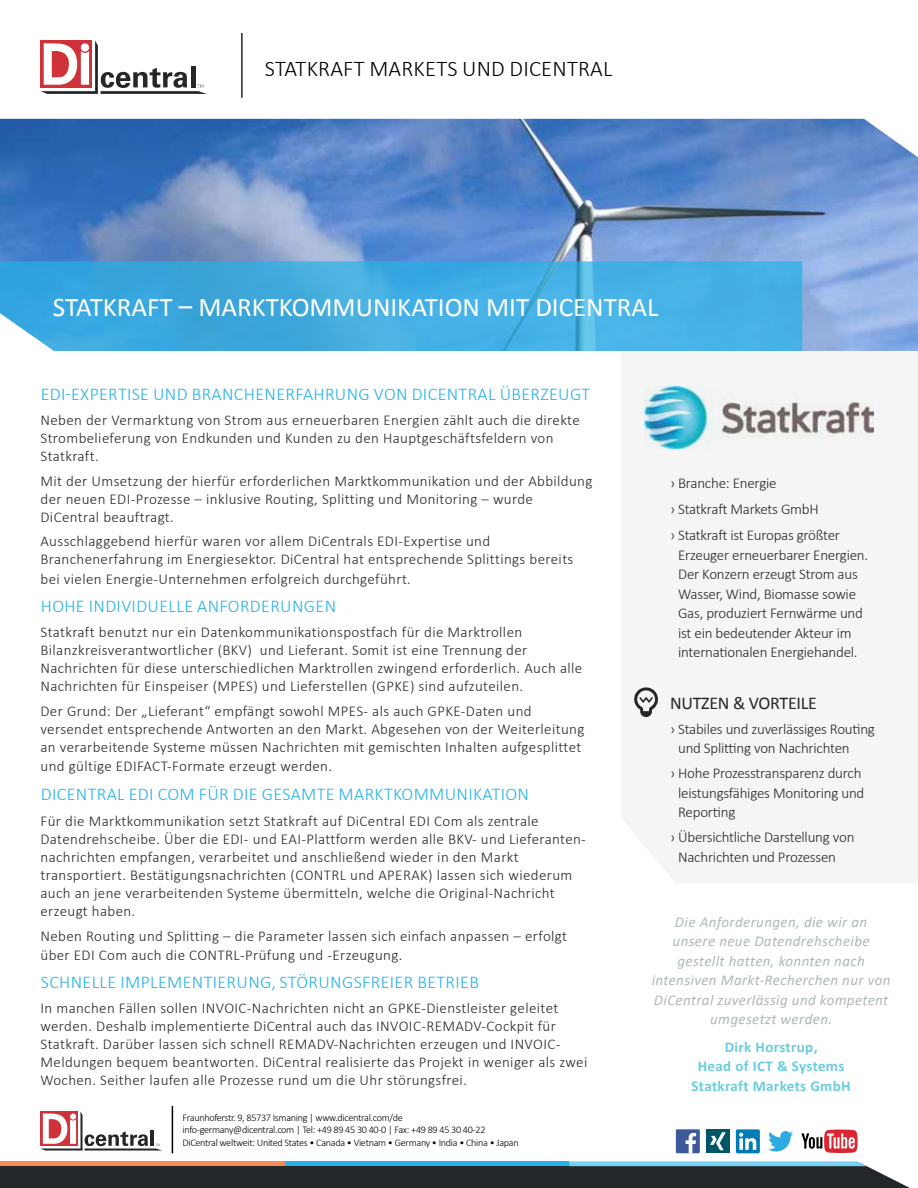
<style>
.page{position:relative;width:918px;height:1188px;background:#fff}
.page>*{position:absolute;margin:0;border:0;box-sizing:border-box;transform-origin:0 0}
.t1{font:27px "Calibri";color:#fff}
.t2{font:300 22.5px "Calibri";letter-spacing:.01em;color:#000}
.t3{font:300 18px "Calibri";letter-spacing:.02em;color:#26b1e6}
.t4{font:18px "Calibri";letter-spacing:-.015em;color:#24272a}
.t5{font:300 15px/18px "Calibri";letter-spacing:.025em;color:#24272a}
.t6{font:300 15px/19.5px "Calibri";letter-spacing:-.015em;color:#24272a}
.t7{font:italic 15px/19.5px "Calibri";letter-spacing:.025em;color:#afb8ba;text-align:center}
.t8{font:700 15px/19.5px "Calibri";letter-spacing:.025em;color:#6acce0;text-align:center}
.t9{font:300 10.2px/12.3px "Calibri";letter-spacing:-.03em;color:#000}
</style>
<div class="page">
<div style="left:621px;top:320px;width:297px;height:180px;background:#f5f5f5"></div>
<hr style="left:241px;top:33px;width:2px;height:65px;background:#24272a">
<img style="left:0;top:119px;width:918px;height:232px">
<svg style="left:41px;top:40px;width:166px;height:54px"></svg>
<svg style="left:0;top:261px;width:802px;height:90px;fill:#43aee2"></svg>
<img style="left:644px;top:387px;width:230px;height:62px">
<svg style="left:40px;top:1111px;width:122px;height:40px"></svg>
<hr style="left:172px;top:1106px;width:1px;height:47px;background:#000">
<svg style="left:634px;top:687px;width:24px;height:30px"></svg>
<svg style="left:0;top:1161px;width:910px;height:27px"></svg>
<div style="left:0;top:1161px;width:285px;height:5px;background:#f68c55"></div>
<div style="left:676px;top:1129px;width:24px;height:24px;background:#3c5a99"></div>
<svg style="left:686px;top:1133px;width:10px;height:20px"></svg>
<svg style="left:768px;top:1131px;width:25px;height:20px"></svg>
<svg style="left:801px;top:1130px;width:57px;height:23px"></svg>
<div style="left:736px;top:1129px;width:24px;height:24px;background:#007bb6;border-radius:2px"></div>
<svg style="left:739px;top:1133px;width:17px;height:17px"></svg>
<div style="left:706px;top:1129px;width:24px;height:24px;background:#056"></div>
<svg style="left:710px;top:1132px;width:16px;height:18px"></svg>
<h2 class="t2" style="left:265px;top:54px;width:349px">STATKRAFT MARKETS UND DICENTRAL</h2>
<h1 class="t1" style="left:53px;top:290px;width:607px">STATKRAFT – MARKTKOMMUNIKATION MIT DICENTRAL</h1>
<p class="t3" style="left:41px;top:383px;width:551px">EDI-EXPERTISE UND BRANCHENERFAHRUNG VON DICENTRAL ÜBERZEUGT</p>
<p class="t5" style="left:40px;top:410px;width:541px">Neben der Vermarktung von Strom aus erneuerbaren Energien zählt auch die direkte<br>Strombelieferung von Endkunden und Kunden zu den Hauptgeschäftsfeldern von<br>Statkraft.</p>
<p class="t5" style="left:40px;top:471px;width:553px">Mit der Umsetzung der hierfür erforderlichen Marktkommunikation und der Abbildung der neuen EDI-Prozesse – inklusive Routing, Splitting und Monitoring – wurde<br>DiCentral beauftragt.</p>
<p class="t5" style="left:40px;top:532px;width:534px">Ausschlaggebend hierfür waren vor allem DiCentrals EDI-Expertise und<br>Branchenerfahrung im Energiesektor. DiCentral hat entsprechende Splittings bereits</p>
<p class="t5" style="left:40px;top:569px;width:372px">bei vielen Energie-Unternehmen erfolgreich durchgeführt.</p>
<p class="t3" style="left:41px;top:595px;width:297px">HOHE INDIVIDUELLE ANFORDERUNGEN</p>
<p class="t5" style="left:40px;top:622px;width:543px">Statkraft benutzt nur ein Datenkommunikationspostfach für die Marktrollen Bilanzkreisverantwortlicher (BKV) und Lieferant. Somit ist eine Trennung der Nachrichten für diese unterschiedlichen Marktrollen zwingend erforderlich. Auch alle Nachrichten für Einspeiser (MPES) und Lieferstellen (GPKE) sind aufzuteilen.</p>
<p class="t5" style="left:40px;top:701px;width:545px">Der Grund: Der „Lieferant“ empfängt sowohl MPES- als auch GPKE-Daten und versendet entsprechende Antworten an den Markt. Abgesehen von der Weiterleitung an verarbeitende Systeme müssen Nachrichten mit gemischten Inhalten aufgesplittet</p>
<p class="t5" style="left:40px;top:757px;width:293px">und gültige EDIFACT-Formate erzeugt werden.</p>
<p class="t3" style="left:41px;top:782px;width:490px">DICENTRAL EDI COM FÜR DIE GESAMTE MARKTKOMMUNIKATION</p>
<p class="t5" style="left:40px;top:811px;width:546px">Für die Marktkommunikation setzt Statkraft auf DiCentral EDI Com als zentrale Datendrehscheibe. Über die EDI- und EAI-Plattform werden alle BKV- und Lieferanten&shy;nachrichten empfangen, verarbeitet und anschließend wieder in den Markt transportiert. Bestätigungsnachrichten (CONTRL und APERAK) lassen sich wiederum auch an jene verarbeitenden Systeme übermitteln, welche die Original-Nachricht erzeugt haben.</p>
<p class="t5" style="left:40px;top:925px;width:528px;line-height:19.5px">Neben Routing und Splitting – die Parameter lassen sich einfach anpassen – erfolgt über EDI Com auch die CONTRL-Prüfung und -Erzeugung.</p>
<p class="t3" style="left:41px;top:971px;width:440px">SCHNELLE IMPLEMENTIERUNG, STÖRUNGSFREIER BETRIEB</p>
<p class="t5" style="left:40px;top:999px;width:548px">In manchen Fällen sollen INVOIC-Nachrichten nicht an GPKE-Dienstleister geleitet werden. Deshalb implementierte DiCentral auch das INVOIC-REMADV-Cockpit für Statkraft. Darüber lassen sich schnell REMADV-Nachrichten erzeugen und INVOIC-Meldungen bequem beantworten. DiCentral realisierte das Projekt in weniger als zwei Wochen. Seither laufen alle Prozesse rund um die Uhr störungsfrei.</p>
<p class="t9" style="left:183px;top:1111px;width:338px">Fraunhoferstr. 9, 85737 Ismaning | www.dicentral.com/de<br>info-germany@dicentral.com | Tel: +49 89 45 30 40-0 | Fax: +49 89 45 30 40-22<br>DiCentral weltweit: United States • Canada • Vietnam • Germany • India • China • Japan</p>
<p class="t6" style="left:670px;top:469px;width:171px;line-height:26.2px">› Branche: Energie<br>› Statkraft Markets GmbH<br>› Statkraft ist Europas größter</p>
<p class="t6" style="left:678px;top:544px;width:192px">Erzeuger erneuerbarer Energien.<br>Der Konzern erzeugt Strom aus<br>Wasser, Wind, Biomasse sowie<br>Gas, produziert Fernwärme und ist ein bedeutender Akteur im internationalen Energiehandel.</p>
<p class="t4" style="left:670px;top:692px;width:148px">NUTZEN &amp; VORTEILE</p>
<p class="t6" style="left:678px;top:718px;width:198px;text-indent:-8px">› Stabiles und zuverlässiges Routing und Splitting von Nachrichten</p>
<p class="t6" style="left:678px;top:763px;width:188px;text-indent:-8px">› Hohe Prozesstransparenz durch leistungsfähiges Monitoring und<br>Reporting</p>
<p class="t6" style="left:678px;top:827px;width:178px;text-indent:-8px">› Übersichtliche Darstellung von<br>Nachrichten und Prozessen</p>
<p class="t7" style="left:652px;top:911px;width:240px">Die Anforderungen, die wir an<br>unsere neue Datendrehscheibe gestellt hatten, konnten nach intensiven Markt-Recherchen nur von<br>DiCentral zuverlässig und kompetent umgesetzt werden.</p>
<p class="t8" style="left:691px;top:1037px;width:161px">Dirk Horstrup,<br>Head of ICT &amp; Systems<br>Statkraft Markets GmbH</p>
</div>
